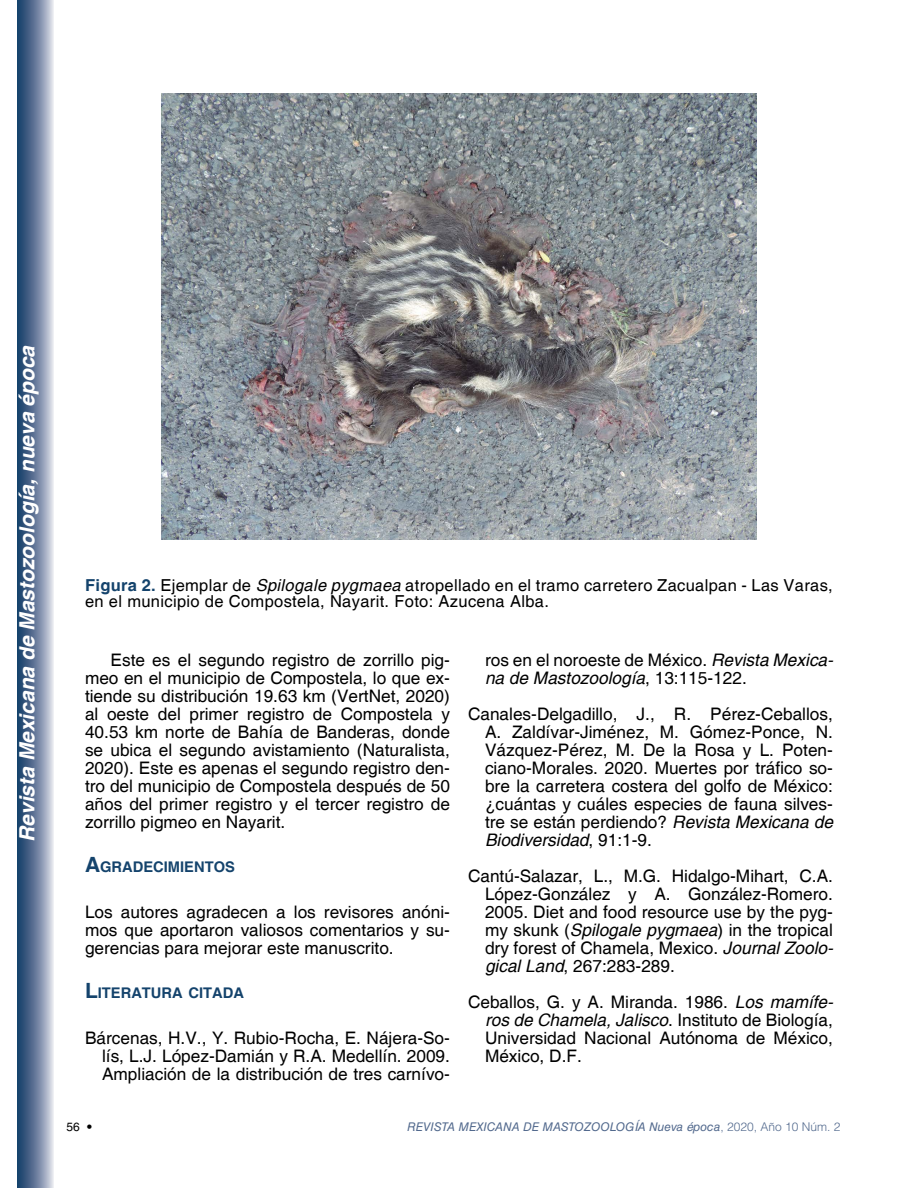
<style>
.page{position:relative;width:918px;height:1188px;background:#fff}
.page>*{position:absolute;margin:0;border:0;box-sizing:border-box;transform-origin:0 0}
.t1{font:italic 700 21px "Helvetica";color:#fff}
.t2{font:17.25px/18px "Helvetica";color:#000;text-align:justify}
.t3{font:16.5px/16.5px "Helvetica";letter-spacing:.02em;color:#000}
.t4{font:700 14.7px "Helvetica";color:#14436c}
.t5{font:italic 12px "Helvetica LT Std";color:#52698d}
.t6{font:12px "Helvetica LT Std";color:#000}
.s1{font-weight:700;color:#14436c}
.s2{font-style:italic}
.s3{font-size:21px}
.s4{font-weight:300}
.s5{font-weight:300;font-style:normal}
</style>
<div class="page">
<svg style="left:17px;top:0;width:37px;height:1188px;background:#6f84a1"></svg>
<img style="left:162px;top:94px;width:594px;height:445px">
<p class="t1" style="left:14px;top:842px;width:498px;rotate:-90deg">Revista Mexicana de Mastozoología, nueva época</p>
<p class="t3" style="left:85px;top:577px;width:749px"><span class="s1">Figura 2.</span> Ejemplar de <span class="s2">Spilogale pygmaea</span> atropellado en el tramo carretero Zacualpan - Las Varas, en el municipio de Compostela, Nayarit. Foto: Azucena Alba.</p>
<p class="t2" style="left:85px;top:652px;width:366px;text-indent:26px">Este es el segundo registro de zorrillo pig&shy;meo en el municipio de Compostela, lo que ex&shy;tiende su distribución 19.63 km (VertNet, 2020) al oeste del primer registro de Compostela y 40.53 km norte de Bahía de Banderas, donde se ubica el segundo avistamiento (Naturalista, 2020). Este es apenas el segundo registro den&shy;tro del municipio de Compostela después de 50 años del primer registro y el tercer registro de zorrillo pigmeo en Nayarit.</p>
<p class="t4" style="left:85px;top:857px;width:151px"><span class="s3">A</span>GRADECIMIENTOS</p>
<p class="t2" style="left:85px;top:904px;width:366px">Los autores agradecen a los revisores anóni&shy;mos que aportaron valiosos comentarios y su&shy;gerencias para mejorar este manuscrito.</p>
<p class="t4" style="left:85px;top:983px;width:161px"><span class="s3">L</span>ITERATURA CITADA</p>
<p class="t2" style="left:102px;top:1030px;width:349px;text-indent:-17px">Bárcenas, H.V., Y. Rubio-Rocha, E. Nájera-So&shy;lís, L.J. López-Damián y R.A. Medellín. 2009.<br>Ampliación de la distribución de tres carnívo-</p>
<p class="t2" style="left:485px;top:652px;width:350px">ros en el noroeste de México. <span class="s2">Revista Mexica&shy;na de Mastozoología</span>, 13:115-122.</p>
<p class="t2" style="left:485px;top:706px;width:349px;text-indent:-17px">Canales-Delgadillo, J., R. Pérez-Ceballos, A. Zaldívar-Jiménez, M. Gómez-Ponce, N.<br>Vázquez-Pérez, M. De la Rosa y L. Poten&shy;ciano-Morales. 2020. Muertes por tráfico so&shy;bre la carretera costera del golfo de México: ¿cuántas y cuáles especies de fauna silves&shy;tre se están perdiendo? <span class="s2">Revista Mexicana de Biodiversidad</span>, 91:1-9.</p>
<p class="t2" style="left:485px;top:867px;width:350px;text-indent:-17px">Cantú-Salazar, L., M.G. Hidalgo-Mihart, C.A.<br>López-González y A. González-Romero.<br>2005. Diet and food resource use by the pyg&shy;my skunk (<span class="s2">Spilogale pygmaea</span>) in the tropical dry forest of Chamela, Mexico. <span class="s2">Journal Zoolo&shy;gical Land</span>, 267:283-289.</p>
<p class="t2" style="left:485px;top:993px;width:350px;text-indent:-17px">Ceballos, G. y A. Miranda. 1986. <span class="s2">Los mamífe&shy;ros de Chamela, Jalisco</span>. Instituto de Biología, Universidad Nacional Autónoma de México, México, D.F.</p>
<p class="t6" style="left:67px;top:1120px;width:28px">56 <span class="s4">•</span></p>
<p class="t5" style="left:407px;top:1120px;width:435px">REVISTA MEXICANA DE MASTOZOOLOGÍA NUEVA ÉPOCA<span class="s5">, 2020, Año 10 Núm. 2</span></p>
</div>
